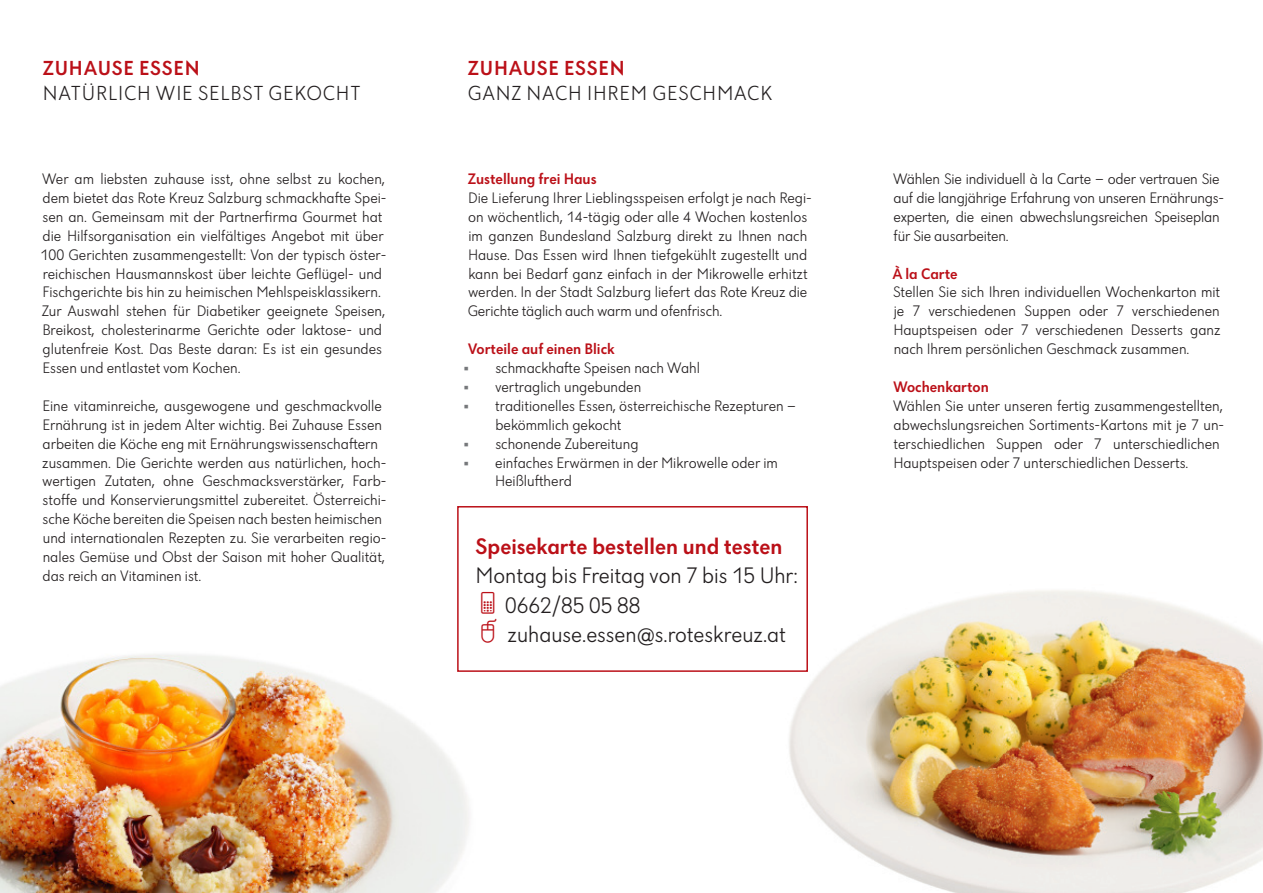
<style>
.page{position:relative;width:1263px;height:893px;background:#fff}
.page>*{position:absolute;margin:0;border:0;box-sizing:border-box;transform-origin:0 0}
.t1{font:300 23.25px "Dunant";color:#231f20}
.t2{font:500 23.25px "Dunant";color:#bb1018}
.t3{font:300 21px "Dunant";letter-spacing:.035em;color:#231f20}
.t4{font:500 21px "Dunant";letter-spacing:.035em;color:#bb1018}
.t5{font:300 15.75px/18.9px "Dunant";color:#231f20}
.t6{font:500 15.75px "Dunant";color:#bb1018}
.s1{color:#76787b}
.s2{font-family:"Dunant Signs";font-weight:400;font-size:30.9px;color:#bb1018}
</style>
<div class="page">
<img style="left:789px;top:590px;width:474px;height:303px">
<img style="left:0;top:654px;width:469px;height:239px">
<div style="left:457px;top:506px;width:351px;height:166px;border:2px solid #bb1018"></div>
<p class="t4" style="left:43px;top:56px;width:158px">ZUHAUSE ESSEN</p>
<p class="t3" style="left:43px;top:82px;width:319px">NATÜRLICH WIE SELBST GEKOCHT</p>
<p class="t5" style="left:41px;top:169px;width:347px">Wer am liebsten zuhause isst, ohne selbst zu kochen, dem bietet das Rote Kreuz Salzburg schmackhafte Spei&shy;sen an. Gemeinsam mit der Partnerfirma Gourmet hat die Hilfsorganisation ein vielfältiges Angebot mit über 100 Gerichten zusammengestellt: Von der typisch öster&shy;reichischen Hausmannskost über leichte Geflügel- und Fischgerichte bis hin zu heimischen Mehlspeisklassikern.</p>
<p class="t5" style="left:42px;top:302px;width:345px">Zur Auswahl stehen für Diabetiker geeignete Speisen, Breikost, cholesterinarme Gerichte oder laktose- und glutenfreie Kost. Das Beste daran: Es ist ein gesundes Essen und entlastet vom Kochen.</p>
<p class="t5" style="left:42px;top:396px;width:341px;text-align:justify">Eine vitaminreiche, ausgewogene und geschmackvolle Ernährung ist in jedem Alter wichtig. Bei Zuhause Essen arbeiten die Köche eng mit Ernährungswissenschaftern</p>
<p class="t5" style="left:42px;top:453px;width:346px">zusammen. Die Gerichte werden aus natürlichen, hoch&shy;wertigen Zutaten, ohne Geschmacksverstärker, Farb&shy;stoffe und Konservierungsmittel zubereitet. Österreichi&shy;sche Köche bereiten die Speisen nach besten heimischen und internationalen Rezepten zu. Sie verarbeiten regio&shy;nales Gemüse und Obst der Saison mit hoher Qualität, das reich an Vitaminen ist.</p>
<p class="t4" style="left:468px;top:56px;width:158px">ZUHAUSE ESSEN</p>
<p class="t3" style="left:468px;top:82px;width:306px">GANZ NACH IHREM GESCHMACK</p>
<p class="t6" style="left:468px;top:170px;width:130px">Zustellung frei Haus</p>
<p class="t5" style="left:468px;top:188px;width:346px">Die Lieferung Ihrer Lieblingsspeisen erfolgt je nach Regi&shy;on wöchentlich, 14-tägig oder alle 4 Wochen kostenlos im ganzen Bundesland Salzburg direkt zu Ihnen nach Hause. Das Essen wird Ihnen tiefgekühlt zugestellt und kann bei Bedarf ganz einfach in der Mikrowelle erhitzt werden. In der Stadt Salzburg liefert das Rote Kreuz die Gerichte täglich auch warm und ofenfrisch.</p>
<p class="t6" style="left:468px;top:340px;width:148px">Vorteile auf einen Blick</p>
<p class="t5" style="left:463px;top:358px;width:238px"><span class="s1">•</span> schmackhafte Speisen nach Wahl</p>
<p class="t5" style="left:463px;top:377px;width:180px"><span class="s1">•</span> vertraglich ungebunden</p>
<p class="t5" style="left:495px;top:396px;width:302px;text-indent:-32px"><span class="s1">•</span> traditionelles Essen, österreichische Rezepturen – bekömmlich gekocht</p>
<p class="t5" style="left:463px;top:434px;width:177px"><span class="s1">•</span> schonende Zubereitung</p>
<p class="t5" style="left:495px;top:453px;width:284px;text-indent:-32px"><span class="s1">•</span> einfaches Erwärmen in der Mikrowelle oder im<br>Heißluftherd</p>
<p class="t2" style="left:476px;top:533px;width:308px">Speisekarte bestellen und testen</p>
<p class="t1" style="left:476px;top:563px;width:324px">Montag bis Freitag von 7 bis 15 Uhr:</p>
<p class="t1" style="left:476px;top:592px;width:166px"><span class="s2">t</span> 0662/85 05 88</p>
<p class="t1" style="left:476px;top:622px;width:312px"><span class="s2">s</span> zuhause.essen@s.roteskreuz.at</p>
<p class="t5" style="left:893px;top:169px;width:333px">Wählen Sie individuell à la Carte – oder vertrauen Sie auf die langjährige Erfahrung von unseren Ernährungs&shy;experten, die einen abwechslungsreichen Speiseplan für Sie ausarbeiten.</p>
<p class="t6" style="left:892px;top:264px;width:67px">À la Carte</p>
<p class="t5" style="left:893px;top:283px;width:329px;text-align:justify">Stellen Sie sich Ihren individuellen Wochenkarton mit je 7 verschiedenen Suppen oder 7 verschiedenen Hauptspeisen oder 7 verschiedenen Desserts ganz nach Ihrem persönlichen Geschmack zusammen.</p>
<p class="t6" style="left:893px;top:378px;width:97px">Wochenkarton</p>
<p class="t5" style="left:893px;top:396px;width:333px">Wählen Sie unter unseren fertig zusammengestellten, abwechslungsreichen Sortiments-Kartons mit je 7 un&shy;terschiedlichen Suppen oder 7 unterschiedlichen Hauptspeisen oder 7 unterschiedlichen Desserts.</p>
</div>
